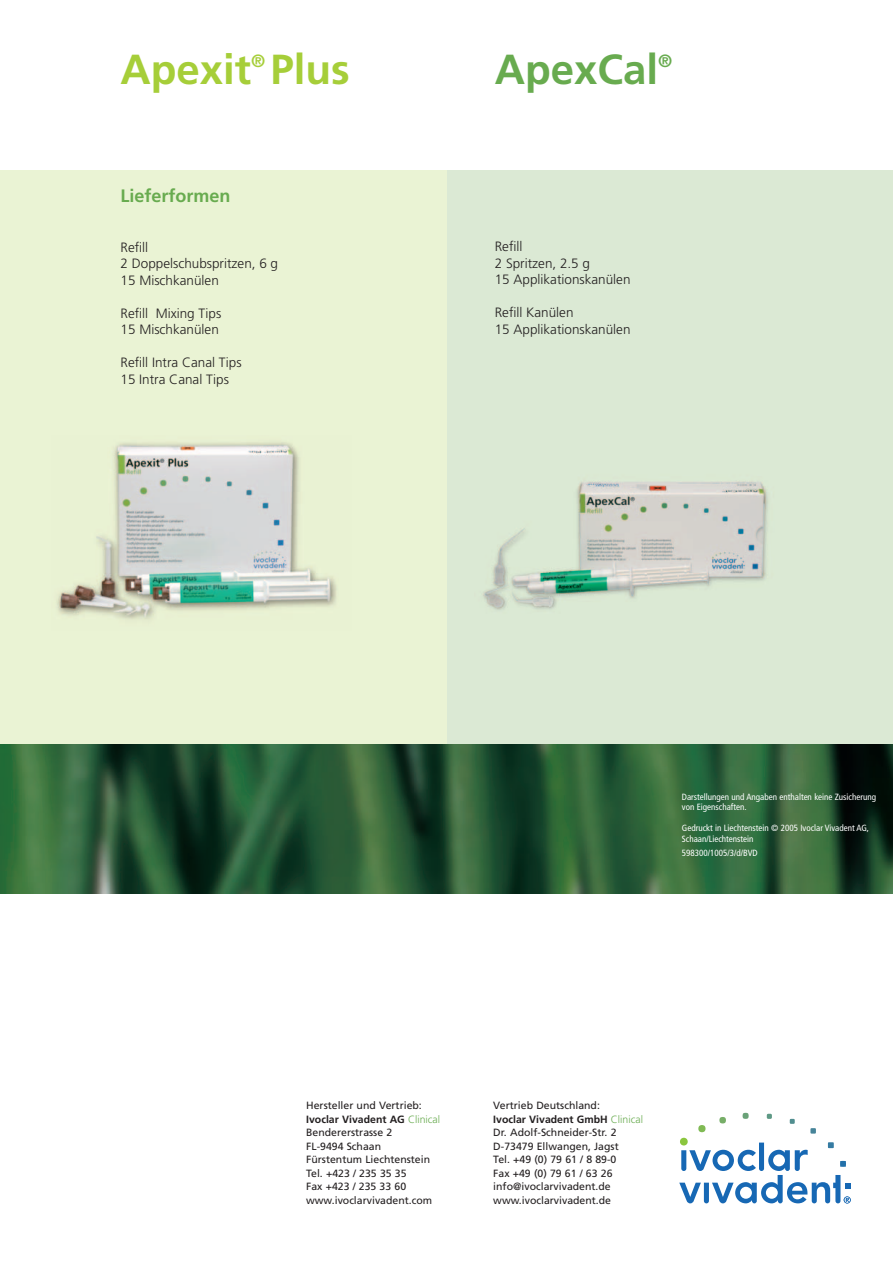
<style>
.page{position:relative;width:893px;height:1263px;background:#fff}
.page>*{position:absolute;margin:0;border:0;box-sizing:border-box;transform-origin:0 0}
.t1{font:700 42px "Frutiger";color:#a6ce39}
.t2{font:700 42px "Frutiger";color:#68ab4f}
.t3{font:700 18px "Frutiger";color:#68ab4f}
.t4{font:700 17.7px "Frutiger";color:#a6ce39}
.t5{font:700 17.7px "Frutiger";color:#68ab4f}
.t6{font:300 13.5px/16.5px "Frutiger";color:#231f20}
.t7{font:10.5px/13.5px "Frutiger";color:#231f20}
.t8{font:condensed 9px/10.5px "Frutiger";color:#fff}
.s1{font-weight:700}
.s2{font-weight:300;color:#68ab4f}
</style>
<div class="page">
<div style="left:446px;top:170px;width:447px;height:597px;background:#dbe9d4"></div>
<div style="left:0;top:170px;width:446px;height:597px;background:#eaf3d4"></div>
<svg style="left:679px;top:1112px;width:172px;height:91px"></svg>
<img style="left:57px;top:442px;width:280px;height:178px">
<img style="left:0;top:744px;width:893px;height:149px">
<img style="left:483px;top:481px;width:285px;height:129px">
<h1 class="t1" style="left:121px;top:53px;width:132px">Apexit</h1>
<h3 class="t4" style="left:251px;top:53px;width:16px">®</h3>
<h1 class="t1" style="left:270px;top:53px;width:81px">Plus</h1>
<h2 class="t3" style="left:121px;top:189px;width:112px">Lieferformen</h2>
<p class="t6" style="left:121px;top:240px;width:159px">Refill<br>2 Doppelschubspritzen, 6 g<br>15 Mischkanülen</p>
<p class="t6" style="left:121px;top:306px;width:102px">Refill Mixing Tips<br>15 Mischkanülen</p>
<p class="t6" style="left:121px;top:355px;width:123px">Refill Intra Canal Tips<br>15 Intra Canal Tips</p>
<h1 class="t2" style="left:495px;top:53px;width:165px">ApexCal</h1>
<h3 class="t5" style="left:658px;top:53px;width:16px">®</h3>
<p class="t6" style="left:495px;top:239px;width:137px">Refill<br>2 Spritzen, 2.5 g<br>15 Applikationskanülen</p>
<p class="t6" style="left:495px;top:305px;width:137px">Refill Kanülen<br>15 Applikationskanülen</p>
<p class="t8" style="left:682px;top:792px;width:196px">Darstellungen und Angaben enthalten keine Zusicherung von Eigenschaften.</p>
<p class="t8" style="left:682px;top:823px;width:189px">Gedruckt in Liechtenstein © 2005 Ivoclar Vivadent AG,<br>Schaan/Liechtenstein</p>
<p class="t8" style="left:682px;top:849px;width:77px">598300/1005/3/d/BVD</p>
<p class="t7" style="left:306px;top:1100px;width:135px">Hersteller und Vertrieb:<br><span class="s1">Ivoclar Vivadent AG</span> <span class="s2">Clinical<br></span>Bendererstrasse 2<br>FL-9494 Schaan<br>Fürstentum Liechtenstein<br>Tel. +423 / 235 35 35<br>Fax +423 / 235 33 60 www.ivoclarvivadent.com</p>
<p class="t7" style="left:493px;top:1100px;width:151px">Vertrieb Deutschland:<br><span class="s1">Ivoclar Vivadent GmbH</span> <span class="s2">Clinical<br></span>Dr. Adolf-Schneider-Str. 2<br>D-73479 Ellwangen, Jagst<br>Tel. +49 (0) 79 61 / 8 89-0<br>Fax +49 (0) 79 61 / 63 26 info@ivoclarvivadent.de www.ivoclarvivadent.de</p>
</div>
